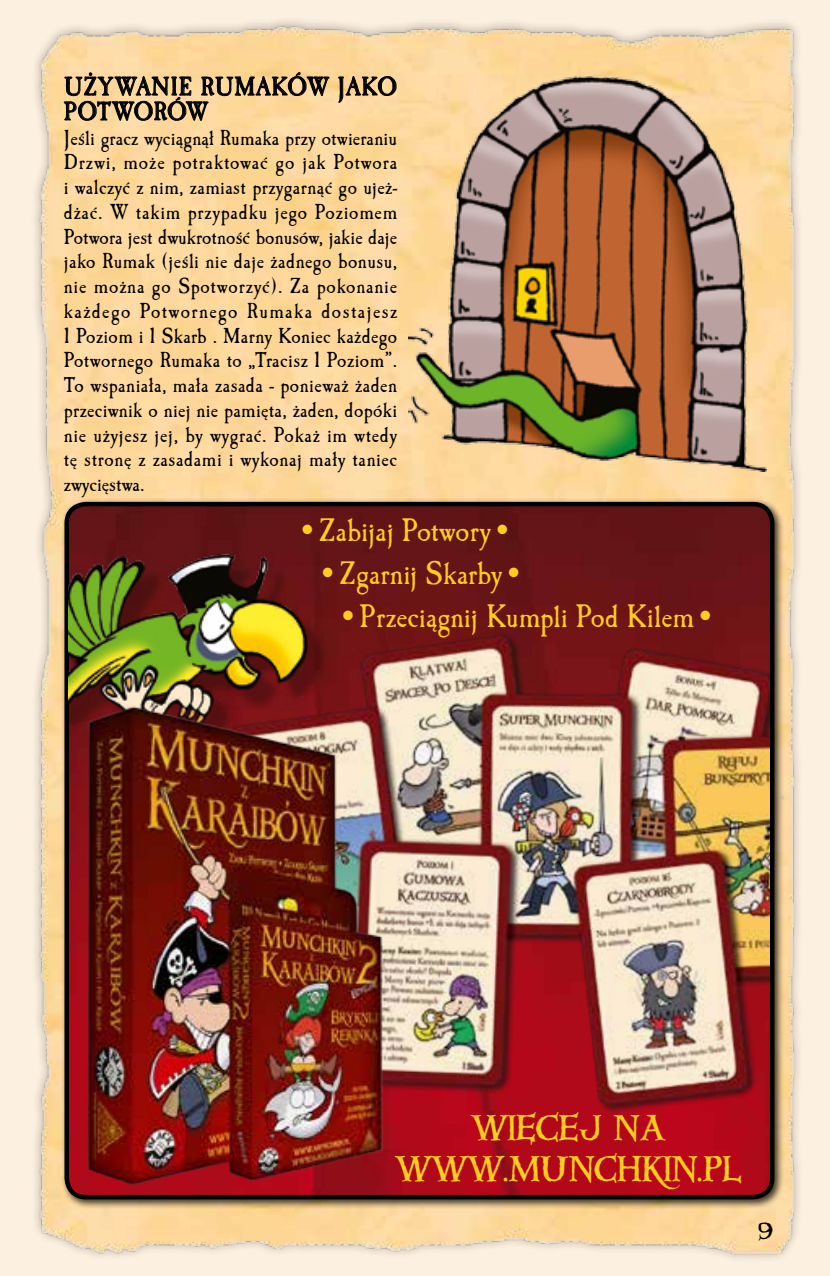
<style>
.page{position:relative;width:830px;height:1276px;background:#fff}
.page>*{position:absolute;margin:0;border:0;box-sizing:border-box;transform-origin:0 0}
.t1{font:33.75px "Caslon Ant TCE";color:#fecd1e}
.t2{font:31.5px/40.5px "Windlass";color:#fecd1e;text-align:center}
.t3{font:27px/24.8px "Caslon Ant TCE";letter-spacing:.025em;color:#000}
.t4{font:22.5px/24.8px "Caslon Ant TCE";letter-spacing:.025em;color:#000;text-align:justify}
.t5{font:20.25px "Windlass";color:#000}
</style>
<div class="page">
<div style="left:0;top:0;width:829px;height:1276px;background:#fcf0e0"></div>
<img style="left:38px;top:26px;width:761px;height:1232px">
<svg style="left:338px;top:76px;width:59px;height:27px"></svg>
<svg style="left:63px;top:72px;width:267px;height:53px"></svg>
<img style="left:408px;top:77px;width:357px;height:395px">
<div style="left:61px;top:498px;width:723px;height:711px;background:#000;opacity:.75"></div>
<img style="left:67px;top:504px;width:704px;height:693px">
<div style="left:64px;top:502px;width:710px;height:697px;border:4px solid #000;border-radius:19px"></div>
<img style="left:137px;top:531px;width:632px;height:594px">
<img style="left:69px;top:553px;width:259px;height:210px">
<img style="left:70px;top:678px;width:329px;height:535px">
<p class="t3" style="left:64px;top:76px;width:334px">UŻYWANIE RUMAKÓW JAKO<br>POTWORÓW</p>
<p class="t4" style="left:64px;top:126px;width:335px">Jeśli gracz wyciągnął Rumaka przy otwieraniu Drzwi, może potraktować go jak Potwora i walczyć z nim, zamiast przygarnąć go ujeż&shy;dżać. W takim przypadku jego Poziomem Potwora jest dwukrotność bonusów, jakie daje jako Rumak (jeśli nie daje żadnego bonusu, nie można go Spotworzyć). Za pokonanie każdego Potwornego Rumaka dostajesz 1 Poziom i 1 Skarb . Marny Koniec każdego Potwornego Rumaka to „Tracisz 1 Poziom”.<br>To wspaniała, mała zasada - ponieważ żaden przeciwnik o niej nie pamięta, żaden, dopóki nie użyjesz jej, by wygrać. Pokaż im wtedy tę stronę z zasadami i wykonaj mały taniec zwycięstwa.</p>
<h1 class="t1" style="left:296px;top:512px;width:219px">•Zabijaj Potwory•</h1>
<h1 class="t1" style="left:316px;top:555px;width:210px">•Zgarnij Skarby•</h1>
<h1 class="t1" style="left:337px;top:598px;width:381px">•Przeciągnij Kumpli Pod Kilem•</h1>
<h2 class="t2" style="left:396px;top:1108px;width:347px">WIĘCEJ NA<br>WWW.MUNCHKIN.PL</h2>
<p class="t5" style="left:757px;top:1216px;width:16px">9</p>
</div>
